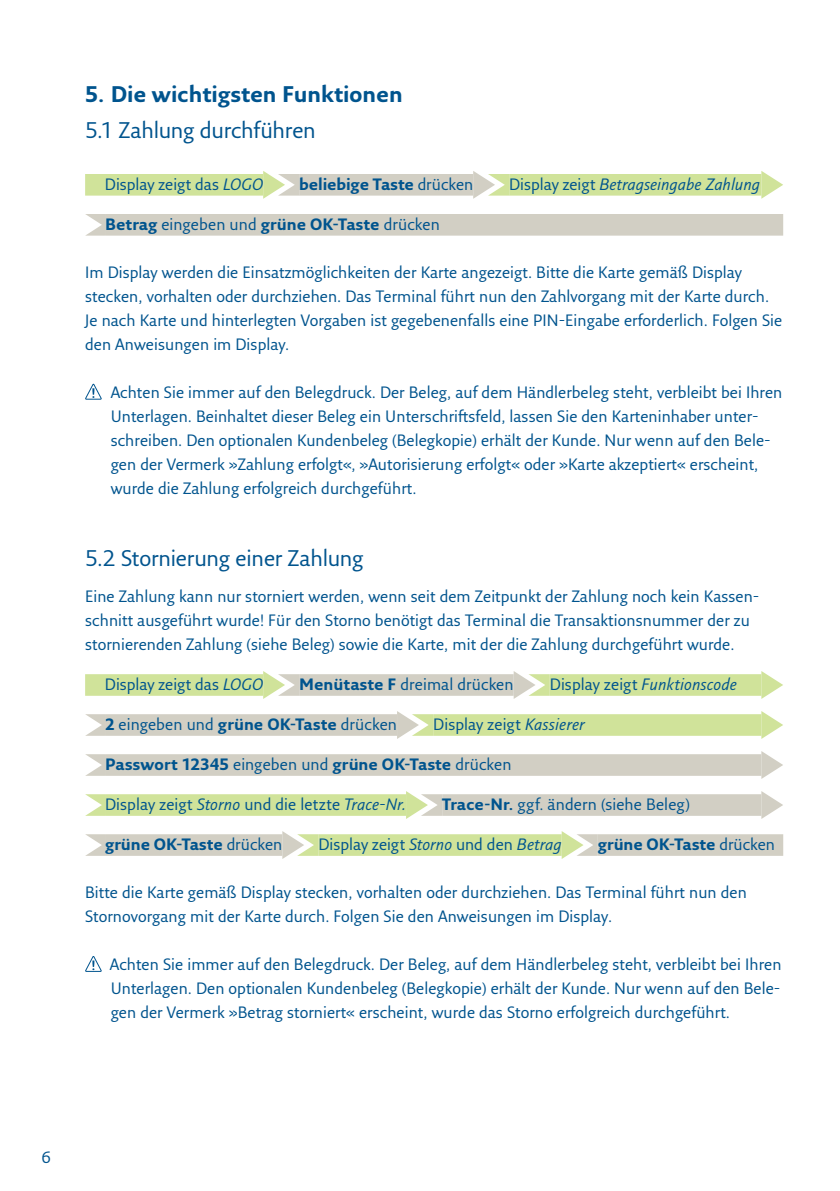
<style>
.page{position:relative;width:840px;height:1191px;background:#fff}
.page>*{position:absolute;margin:0;border:0;box-sizing:border-box;transform-origin:0 0}
.t1{font:22px "Fresco Sans Plus Pro";letter-spacing:-.015em;color:#00548e}
.t2{font:700 22px "Fresco Sans Plus Pro";color:#00548e}
.t3{font:16px/24px "Fresco Sans Plus Pro";color:#00548e}
.t4{font:700 16px "Fresco Sans Plus Pro";letter-spacing:.005em;color:#00548e}
.t5{font:italic 16px "Fresco Sans Plus Pro";color:#00548e}
.s1{font-style:italic}
.s2{font-weight:400}
.s3{font-style:normal}
.s4{font-weight:700}
</style>
<div class="page">
<div style="left:85px;top:174px;width:178px;height:22px;background:#d0e39a"></div>
<div style="left:299px;top:174px;width:174px;height:22px;background:#d2cfc4"></div>
<div style="left:509px;top:174px;width:252px;height:22px;background:#d0e39a"></div>
<div style="left:105px;top:214px;width:677px;height:22px;background:#d2cfc4"></div>
<div style="left:85px;top:674px;width:178px;height:22px;background:#d0e39a"></div>
<div style="left:299px;top:674px;width:214px;height:22px;background:#d2cfc4"></div>
<div style="left:549px;top:674px;width:212px;height:22px;background:#d0e39a"></div>
<div style="left:105px;top:714px;width:292px;height:22px;background:#d2cfc4"></div>
<div style="left:433px;top:714px;width:328px;height:22px;background:#d0e39a"></div>
<div style="left:105px;top:754px;width:656px;height:22px;background:#d2cfc4"></div>
<div style="left:105px;top:794px;width:301px;height:22px;background:#d0e39a"></div>
<div style="left:442px;top:794px;width:319px;height:22px;background:#d2cfc4"></div>
<div style="left:105px;top:834px;width:177px;height:22px;background:#d2cfc4"></div>
<div style="left:318px;top:834px;width:243px;height:22px;background:#d0e39a"></div>
<div style="left:597px;top:834px;width:185px;height:22px;background:#d2cfc4"></div>
<svg style="left:263px;top:171px;width:36px;height:28px"></svg>
<svg style="left:473px;top:171px;width:36px;height:28px"></svg>
<svg style="left:761px;top:171px;width:21px;height:28px"></svg>
<svg style="left:85px;top:214px;width:20px;height:22px"></svg>
<svg style="left:85px;top:383px;width:17px;height:17px"></svg>
<svg style="left:263px;top:671px;width:36px;height:28px"></svg>
<svg style="left:513px;top:671px;width:36px;height:28px"></svg>
<svg style="left:761px;top:671px;width:21px;height:28px"></svg>
<svg style="left:85px;top:714px;width:20px;height:22px"></svg>
<svg style="left:397px;top:711px;width:36px;height:28px"></svg>
<svg style="left:761px;top:711px;width:21px;height:28px"></svg>
<svg style="left:85px;top:754px;width:20px;height:22px"></svg>
<svg style="left:761px;top:751px;width:21px;height:28px"></svg>
<svg style="left:85px;top:794px;width:20px;height:22px"></svg>
<svg style="left:406px;top:791px;width:36px;height:28px"></svg>
<svg style="left:761px;top:791px;width:21px;height:28px"></svg>
<svg style="left:85px;top:834px;width:20px;height:22px"></svg>
<svg style="left:282px;top:831px;width:36px;height:28px"></svg>
<svg style="left:561px;top:831px;width:36px;height:28px"></svg>
<svg style="left:85px;top:956px;width:17px;height:16px"></svg>
<h1 class="t2" style="left:85px;top:80px;width:319px">5. Die wichtigsten Funktionen</h1>
<h1 class="t1" style="left:85px;top:116px;width:232px">5.1 Zahlung durchführen</h1>
<p class="t3" style="left:105px;top:172px;width:160px">Display zeigt das <span class="s1">LOGO</span></p>
<p class="t4" style="left:299px;top:174px;width:175px">beliebige Taste <span class="s2">drücken</span></p>
<p class="t5" style="left:509px;top:174px;width:252px"><span class="s3">Display zeigt</span> Betragseingabe Zahlung</p>
<p class="t4" style="left:105px;top:214px;width:336px">Betrag <span class="s2">eingeben und</span> grüne OK-Taste <span class="s2">drücken</span></p>
<p class="t3" style="left:85px;top:260px;width:698px">Im Display werden die Einsatzmöglichkeiten der Karte angezeigt. Bitte die Karte gemäß Display stecken, vorhalten oder durchziehen. Das Terminal führt nun den Zahlvorgang mit der Karte durch.<br>Je nach Karte und hinterlegten Vorgaben ist gegebenenfalls eine PIN-Eingabe erforderlich. Folgen Sie den Anweisungen im Display.</p>
<p class="t3" style="left:111px;top:380px;width:673px">Achten Sie immer auf den Belegdruck. Der Beleg, auf dem Händlerbeleg steht, verbleibt bei Ihren Unterlagen. Beinhaltet dieser Beleg ein Unterschriftsfeld, lassen Sie den Karteninhaber unter&shy;schreiben. Den optionalen Kundenbeleg (Belegkopie) erhält der Kunde. Nur wenn auf den Bele&shy;gen der Vermerk »Zahlung erfolgt«, »Autorisierung erfolgt« oder »Karte akzeptiert« erscheint, wurde die Zahlung erfolgreich durchgeführt.</p>
<h1 class="t1" style="left:85px;top:544px;width:280px">5.2 Stornierung einer Zahlung</h1>
<p class="t3" style="left:85px;top:584px;width:675px">Eine Zahlung kann nur storniert werden, wenn seit dem Zeitpunkt der Zahlung noch kein Kassen&shy;schnitt ausgeführt wurde! Für den Storno benötigt das Terminal die Transaktionsnummer der zu stornierenden Zahlung (siehe Beleg) sowie die Karte, mit der die Zahlung durchgeführt wurde.</p>
<p class="t3" style="left:105px;top:672px;width:160px">Display zeigt das <span class="s1">LOGO</span></p>
<p class="t3" style="left:299px;top:672px;width:216px"><span class="s4">Menütaste F</span> dreimal drücken</p>
<p class="t5" style="left:549px;top:674px;width:188px"><span class="s3">Display zeigt</span> Funktionscode</p>
<p class="t3" style="left:105px;top:712px;width:293px"><span class="s4">2</span> eingeben und <span class="s4">grüne OK-Taste</span> drücken</p>
<p class="t3" style="left:433px;top:712px;width:153px">Display zeigt <span class="s1">Kassierer</span></p>
<p class="t4" style="left:105px;top:754px;width:408px">Passwort 12345 <span class="s2">eingeben und</span> grüne OK-Taste <span class="s2">drücken</span></p>
<p class="t3" style="left:105px;top:792px;width:302px">Display zeigt <span class="s1">Storno</span> und die letzte <span class="s1">Trace-Nr.</span></p>
<p class="t3" style="left:442px;top:792px;width:249px"><span class="s4">Trace-Nr.</span> ggf. ändern (siehe Beleg)</p>
<p class="t4" style="left:105px;top:834px;width:179px">grüne OK-Taste <span class="s2">drücken</span></p>
<p class="t3" style="left:318px;top:832px;width:245px">Display zeigt <span class="s1">Storno</span> und den <span class="s1">Betrag</span></p>
<p class="t4" style="left:597px;top:834px;width:179px">grüne OK-Taste <span class="s2">drücken</span></p>
<p class="t3" style="left:85px;top:880px;width:663px">Bitte die Karte gemäß Display stecken, vorhalten oder durchziehen. Das Terminal führt nun den<br>Stornovorgang mit der Karte durch. Folgen Sie den Anweisungen im Display.</p>
<p class="t3" style="left:110px;top:952px;width:673px;text-align:justify">Achten Sie immer auf den Belegdruck. Der Beleg, auf dem Händlerbeleg steht, verbleibt bei Ihren Unterlagen. Den optionalen Kundenbeleg (Belegkopie) erhält der Kunde. Nur wenn auf den Bele&shy;gen der Vermerk »Betrag storniert« erscheint, wurde das Storno erfolgreich durchgeführt.</p>
<p class="t3" style="left:42px;top:1144px;width:11px">6</p>
</div>
